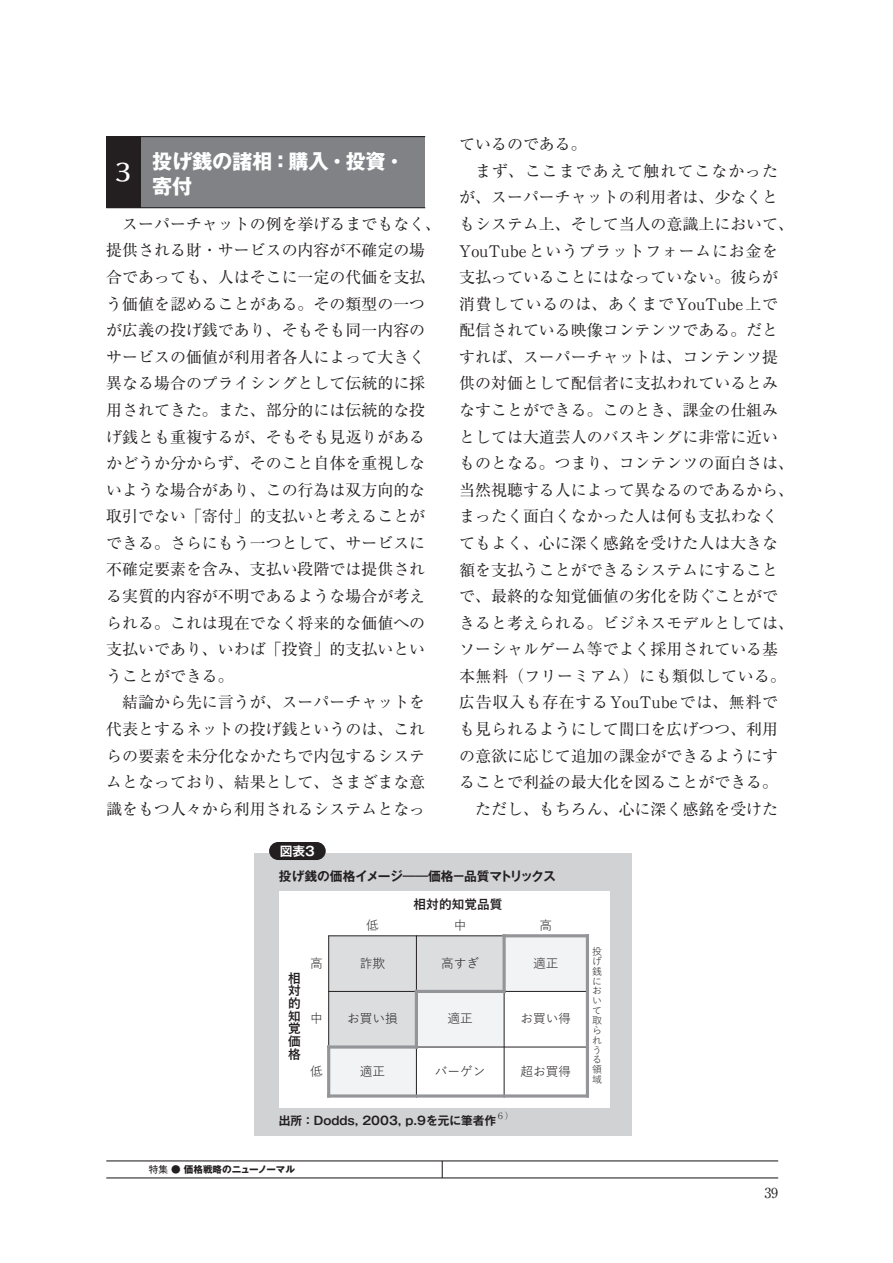
<style>
.page{position:relative;width:893px;height:1263px;background:#fff}
.page>*{position:absolute;margin:0;border:0;box-sizing:border-box;transform-origin:0 0}
.t1{font:23.4px "UD Typos 512 Std";color:#fff}
.t2{font:700 20.25px/24.5px "Gothic MB101 Pr 6";letter-spacing:-.01em;color:#fff}
.t3{font:15.9px/26.5px "Ryumin Pr 6 N";color:#231f20}
.t4{font:15.9px "Ryumin Pr 6 N";letter-spacing:.04em;color:#231f20}
.t5{font:15.9px "Ryumin Pr 6 N";letter-spacing:.045em;color:#231f20}
.t6{font:15.9px "Ryumin Pr 6 N";letter-spacing:.03em;color:#231f20}
.t7{font:15.9px "Ryumin Pr 6 N";letter-spacing:.06em;color:#231f20}
.t8{font:13.8px "Ryumin Pro";color:#231f20}
.t9{font:12.75px "Yu Gothic";color:#231f20}
.t10{font:700 12.75px "Gothic MB101 Pro De";letter-spacing:-.02em;color:#231f20}
.t11{font:700 12.75px/12.8px "Yu Gothic";color:#231f20;text-align:justify}
.t12{font:700 12.75px "Gothic MB101 Pro De";color:#fff}
.t13{font:700 11.7px "Gothic MB101 Pro De";color:#231f20}
.t14{font:9.9px/9.9px "Yu Gothic";color:#231f20}
.t15{font:700 9.6px "Gothic MB101 Pr 6";letter-spacing:-.01em;color:#231f20}
.t16{font:300 8.7px "Ryumin Pr 6 N";color:#231f20}
.s1{font-weight:400}
</style>
<div class="page">
<hr style="left:106px;top:1160px;width:672px;height:1px;background:#231f20">
<hr style="left:106px;top:1177px;width:672px;height:1px;background:#231f20">
<svg style="left:442px;top:1161px;width:1px;height:17px"></svg>
<div style="left:106px;top:136px;width:319px;height:72px;background:#808285"></div>
<div style="left:106px;top:136px;width:34px;height:72px;background:#231f20"></div>
<hr style="left:106px;top:136px;width:319px;height:1px;background:#231f20">
<hr style="left:106px;top:207px;width:319px;height:1px;background:#231f20">
<div style="left:254px;top:853px;width:377px;height:282px;background:#d1d2d4"></div>
<div style="left:269px;top:842px;width:57px;height:18px;background:#231f20;border-radius:9px"></div>
<div style="left:279px;top:891px;width:331px;height:217px;background:#fff"></div>
<div style="left:329px;top:936px;width:87px;height:55px;background:#dcdddf"></div>
<div style="left:416px;top:936px;width:88px;height:55px;background:#dcdddf"></div>
<div style="left:504px;top:936px;width:83px;height:55px;background:#f2f3f4"></div>
<div style="left:329px;top:991px;width:87px;height:56px;background:#dcdddf"></div>
<div style="left:416px;top:991px;width:88px;height:56px;background:#f2f3f4"></div>
<div style="left:329px;top:1047px;width:87px;height:49px;background:#f2f3f4"></div>
<hr style="left:328px;top:935px;width:1px;height:110px;background:#231f20">
<hr style="left:327px;top:1045px;width:3px;height:52px;background:#939598">
<hr style="left:416px;top:935px;width:1px;height:55px;background:#231f20">
<hr style="left:415px;top:990px;width:3px;height:58px;background:#939598">
<hr style="left:416px;top:1048px;width:1px;height:49px;background:#231f20">
<svg style="left:502px;top:937px;width:4px;height:53px"></svg>
<hr style="left:504px;top:993px;width:1px;height:104px;background:#231f20">
<hr style="left:328px;top:935px;width:174px;height:1px;background:#231f20">
<hr style="left:502px;top:934px;width:87px;height:3px;background:#939598">
<hr style="left:328px;top:991px;width:87px;height:1px;background:#231f20">
<hr style="left:415px;top:990px;width:91px;height:3px;background:#939598">
<hr style="left:506px;top:991px;width:83px;height:1px;background:#231f20">
<hr style="left:327px;top:1045px;width:91px;height:3px;background:#939598">
<hr style="left:418px;top:1047px;width:171px;height:1px;background:#231f20">
<hr style="left:586px;top:934px;width:3px;height:163px;background:#939598">
<hr style="left:327px;top:1094px;width:262px;height:3px;background:#939598">
<h1 class="t1" style="left:115px;top:152px;width:19px">3</h1>
<p class="t2" style="left:152px;top:149px;width:254px">投げ銭の諸相：購入・投資・寄付</p>
<p class="t3" style="left:106px;top:210px;width:336px;text-indent:16px">スーパーチャットの例を挙げるまでもなく、提供される財・サービスの内容が不確定の場合であっても、人はそこに一定の代価を支払う価値を認めることがある。その類型の一つが広義の投げ銭であり、そもそも同一内容のサービスの価値が利用者各人によって大きく異なる場合のプライシングとして伝統的に採用されてきた。また、部分的には伝統的な投げ銭とも重複するが、そもそも見返りがあるかどうか分からず、そのこと自体を重視しないような場合があり、この行為は双方向的な取引でない「寄付」的支払いと考えることができる。さらにもう一つとして、サービスに不確定要素を含み、支払い段階では提供される実質的内容が不明であるような場合が考えられる。これは現在でなく将来的な価値への支払いであり、いわば「投資」的支払いということができる。</p>
<p class="t3" style="left:106px;top:688px;width:320px;text-align:justify;text-indent:16px">結論から先に言うが、スーパーチャットを代表とするネットの投げ銭というのは、これらの要素を未分化なかたちで内包するシステムとなっており、結果として、さまざまな意識をもつ人々から利用されるシステムとなっ</p>
<p class="t12" style="left:280px;top:840px;width:37px">図表3</p>
<p class="t3" style="left:459px;top:130px;width:129px">ているのである。</p>
<p class="t7" style="left:475px;top:158px;width:304px">まず、ここまであえて触れてこなかった</p>
<p class="t3" style="left:459px;top:183px;width:320px">が、スーパーチャットの利用者は、少なくと</p>
<p class="t3" style="left:459px;top:210px;width:336px">もシステム上、そして当人の意識上において、</p>
<p class="t5" style="left:459px;top:238px;width:320px">YouTubeというプラットフォームにお金を</p>
<p class="t3" style="left:459px;top:263px;width:320px">支払っていることにはなっていない。彼らが</p>
<p class="t4" style="left:459px;top:291px;width:320px">消費しているのは、あくまでYouTube上で</p>
<p class="t3" style="left:459px;top:316px;width:320px">配信されている映像コンテンツである。だと</p>
<p class="t3" style="left:459px;top:343px;width:320px">すれば、スーパーチャットは、コンテンツ提</p>
<p class="t3" style="left:459px;top:369px;width:320px">供の対価として配信者に支払われているとみ</p>
<p class="t3" style="left:459px;top:396px;width:320px">なすことができる。このとき、課金の仕組み</p>
<p class="t3" style="left:459px;top:423px;width:320px">としては大道芸人のバスキングに非常に近い</p>
<p class="t3" style="left:459px;top:449px;width:336px">ものとなる。つまり、コンテンツの面白さは、</p>
<p class="t3" style="left:459px;top:476px;width:336px">当然視聴する人によって異なるのであるから、</p>
<p class="t3" style="left:459px;top:502px;width:320px">まったく面白くなかった人は何も支払わなく</p>
<p class="t3" style="left:459px;top:529px;width:320px">てもよく、心に深く感銘を受けた人は大きな</p>
<p class="t3" style="left:459px;top:555px;width:320px">額を支払うことができるシステムにすること</p>
<p class="t3" style="left:459px;top:582px;width:320px">で、最終的な知覚価値の劣化を防ぐことがで</p>
<p class="t3" style="left:459px;top:609px;width:336px">きると考えられる。ビジネスモデルとしては、</p>
<p class="t3" style="left:459px;top:635px;width:320px">ソーシャルゲーム等でよく採用されている基</p>
<p class="t6" style="left:459px;top:663px;width:328px">本無料（フリーミアム）にも類似している。</p>
<p class="t4" style="left:459px;top:690px;width:320px">広告収入も存在するYouTubeでは、無料で</p>
<p class="t3" style="left:459px;top:715px;width:320px">も見られるようにして間口を広げつつ、利用</p>
<p class="t3" style="left:459px;top:741px;width:320px">の意欲に応じて追加の課金ができるようにす</p>
<p class="t3" style="left:459px;top:768px;width:320px">ることで利益の最大化を図ることができる。</p>
<p class="t3" style="left:475px;top:795px;width:304px">ただし、もちろん、心に深く感銘を受けた</p>
<p class="t10" style="left:279px;top:865px;width:279px">投げ銭の価格イメージ――価格－品質マトリックス</p>
<p class="t11" style="left:414px;top:899px;width:90px">相対的知覚品質</p>
<p class="t9" style="left:366px;top:913px;width:14px">低</p>
<p class="t9" style="left:454px;top:913px;width:14px">中</p>
<p class="t9" style="left:539px;top:913px;width:14px">高</p>
<p class="t14" style="left:592px;top:945px;width:11px">投げ銭において取られうる領域</p>
<p class="t9" style="left:310px;top:951px;width:14px">高</p>
<p class="t9" style="left:360px;top:951px;width:27px">詐欺</p>
<p class="t9" style="left:441px;top:951px;width:40px">高すぎ</p>
<p class="t9" style="left:533px;top:951px;width:27px">適正</p>
<p class="t11" style="left:288px;top:972px;width:14px">相対的知覚価格</p>
<p class="t9" style="left:310px;top:1007px;width:14px">中</p>
<p class="t9" style="left:347px;top:1007px;width:52px">お買い損</p>
<p class="t9" style="left:448px;top:1007px;width:27px">適正</p>
<p class="t9" style="left:520px;top:1007px;width:52px">お買い得</p>
<p class="t9" style="left:310px;top:1059px;width:14px">低</p>
<p class="t9" style="left:360px;top:1059px;width:27px">適正</p>
<p class="t9" style="left:435px;top:1059px;width:52px">バーゲン</p>
<p class="t9" style="left:520px;top:1059px;width:52px">超お買得</p>
<p class="t9" style="left:292px;top:1105px;width:339px">図表3 投げ銭の価格イメージ――価格－品質マトリックス</p>
<p class="t13" style="left:279px;top:1111px;width:219px">出所：Dodds, 2003, p.9を元に筆者作</p>
<p class="t16" style="left:496px;top:1109px;width:19px">６）</p>
<p class="t15" style="left:149px;top:1162px;width:148px"><span class="s1">特集 ●</span> 価格戦略のニューノーマル</p>
<p class="t8" style="left:764px;top:1181px;width:15px">39</p>
</div>
